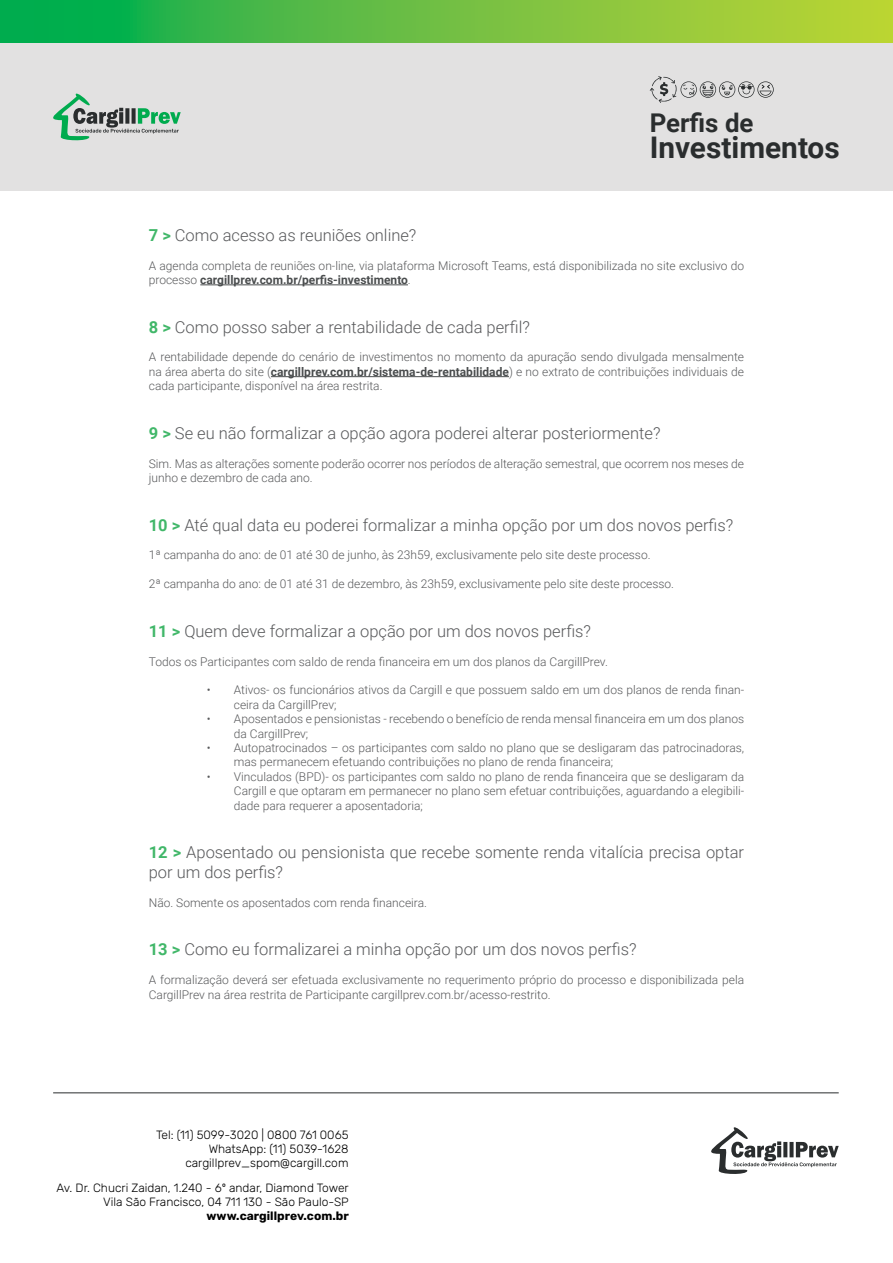
<style>
.page{position:relative;width:893px;height:1263px;background:#fff}
.page>*{position:absolute;margin:0;border:0;box-sizing:border-box;transform-origin:0 0}
.t1{font:700 29.85px "Roboto";color:#2a2d2e}
.t2{font:700 25.8px "Roboto";color:#2a2d2e}
.t3{font:300 16.5px/19.8px "Roboto";color:#58595b}
.t4{font:300 12px/14.4px "Roboto";color:#58595b}
.t5{font:300 12px/14.4px "Rubik";color:#000;text-align:right}
.t6{font:700 12px "Rubik";color:#000}
.s1{font-weight:700;color:#41b769}
.s2{font-weight:700;color:#4a4d4e}
</style>
<div class="page">
<svg style="left:711px;top:1127px;width:128px;height:47px"></svg>
<div style="left:0;top:43px;width:893px;height:148px;background:#e2e1e1"></div>
<svg style="left:53px;top:93px;width:128px;height:48px"></svg>
<svg style="left:0;top:0;width:893px;height:43px;background:#66bf42"></svg>
<hr style="left:53px;top:1092px;width:786px;height:1px;background:#2a2d2e">
<svg style="left:650px;top:76px;width:124px;height:27px"></svg>
<hr style="left:200px;top:285px;width:208px;height:1px;background:#4a4d4e">
<hr style="left:271px;top:376px;width:238px;height:1px;background:#4a4d4e">
<h2 class="t2" style="left:650px;top:105px;width:105px">Perfis de</h2>
<h1 class="t1" style="left:650px;top:126px;width:192px">Investimentos</h1>
<h3 class="t3" style="left:149px;top:224px;width:269px"><span class="s1">7 &gt;</span> Como acesso as reuniões online?</h3>
<p class="t4" style="left:149px;top:258px;width:597px">A agenda completa de reuniões on-line, via plataforma Microsoft Teams, está disponibilizada no site exclusivo do processo <span class="s2">cargillprev.com.br/perfis-investimento</span>.</p>
<h3 class="t3" style="left:149px;top:316px;width:382px"><span class="s1">8 &gt;</span> Como posso saber a rentabilidade de cada perfil?</h3>
<p class="t4" style="left:149px;top:349px;width:597px;text-align:justify">A rentabilidade depende do cenário de investimentos no momento da apuração sendo divulgada mensalmente na área aberta do site (<span class="s2">cargillprev.com.br/sistema-de-rentabilidade</span>) e no extrato de contribuições individuais de cada participante, disponível na área restrita.</p>
<h3 class="t3" style="left:149px;top:422px;width:513px"><span class="s1">9 &gt;</span> Se eu não formalizar a opção agora poderei alterar posteriormente?</h3>
<p class="t4" style="left:149px;top:456px;width:597px">Sim. Mas as alterações somente poderão ocorrer nos períodos de alteração semestral, que ocorrem nos meses de junho e dezembro de cada ano.</p>
<h3 class="t3" style="left:149px;top:514px;width:586px"><span class="s1">10 &gt;</span> Até qual data eu poderei formalizar a minha opção por um dos novos perfis?</h3>
<p class="t4" style="left:149px;top:547px;width:503px">1ª campanha do ano: de 01 até 30 de junho, às 23h59, exclusivamente pelo site deste processo.</p>
<p class="t4" style="left:149px;top:576px;width:527px">2ª campanha do ano: de 01 até 31 de dezembro, às 23h59, exclusivamente pelo site deste processo.</p>
<h3 class="t3" style="left:149px;top:620px;width:444px"><span class="s1">11 &gt;</span> Quem deve formalizar a opção por um dos novos perfis?</h3>
<p class="t4" style="left:149px;top:654px;width:461px">Todos os Participantes com saldo de renda financeira em um dos planos da CargillPrev.</p>
<p class="t4" style="left:234px;top:682px;width:512px;text-indent:-27px">• Ativos- os funcionários ativos da Cargill e que possuem saldo em um dos planos de renda finan&shy;ceira da CargillPrev;</p>
<p class="t4" style="left:234px;top:711px;width:512px;text-indent:-27px">• Aposentados e pensionistas - recebendo o benefício de renda mensal financeira em um dos planos da CargillPrev;</p>
<p class="t4" style="left:234px;top:740px;width:512px;text-indent:-27px">• Autopatrocinados – os participantes com saldo no plano que se desligaram das patrocinadoras, mas permanecem efetuando contribuições no plano de renda financeira;</p>
<p class="t4" style="left:234px;top:769px;width:512px;text-align:justify;text-indent:-27px">• Vinculados (BPD)- os participantes com saldo no plano de renda financeira que se desligaram da Cargill e que optaram em permanecer no plano sem efetuar contribuições, aguardando a elegibili&shy;dade para requerer a aposentadoria;</p>
<h3 class="t3" style="left:149px;top:842px;width:597px"><span class="s1">12 &gt;</span> Aposentado ou pensionista que recebe somente renda vitalícia precisa optar por um dos perfis?</h3>
<p class="t4" style="left:149px;top:895px;width:280px">Não. Somente os aposentados com renda financeira.</p>
<h3 class="t3" style="left:149px;top:939px;width:489px"><span class="s1">13 &gt;</span> Como eu formalizarei a minha opção por um dos novos perfis?</h3>
<p class="t4" style="left:149px;top:972px;width:597px">A formalização deverá ser efetuada exclusivamente no requerimento próprio do processo e disponibilizada pela<br>CargillPrev na área restrita de Participante cargillprev.com.br/acesso-restrito.</p>
<p class="t5" style="left:156px;top:1127px;width:194px">Tel: (11) 5099-3020 | 0800 761 0065<br>WhatsApp: (11) 5039-1628 cargillprev_spom@cargill.com</p>
<p class="t5" style="left:56px;top:1180px;width:294px">Av. Dr. Chucri Zaidan, 1.240 - 6º andar, Diamond Tower<br>Vila São Francisco, 04 711 130 - São Paulo-SP</p>
<p class="t6" style="left:207px;top:1209px;width:144px">www.cargillprev.com.br</p>
</div>
